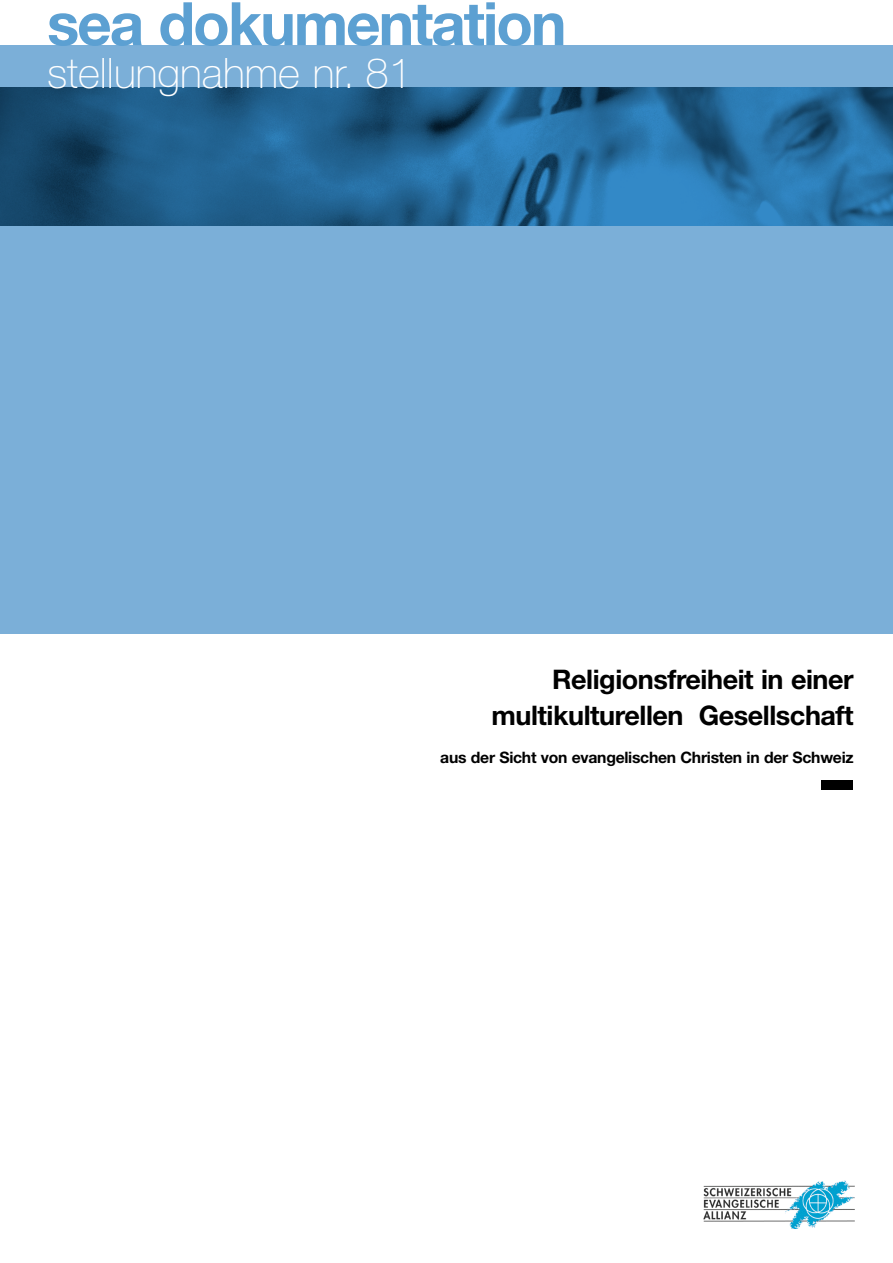
<style>
.page{position:relative;width:893px;height:1263px;background:#fff}
.page>*{position:absolute;margin:0;border:0;box-sizing:border-box;transform-origin:0 0}
.t1{font:700 60px "Helvetica Neue";letter-spacing:-.035em;color:#5ca0d2}
.t2{font:100 42px "Helvetica Neue";color:#fff}
.t3{font:700 27px/36px "Helvetica Neue";letter-spacing:-.015em;color:#000;text-align:right}
.t4{font:700 15.75px "Helvetica Neue";letter-spacing:-.015em;color:#000}
</style>
<div class="page">
<div style="left:0;top:45px;width:893px;height:589px;background:#7bafd8"></div>
<img style="left:0;top:88px;width:893px;height:138px">
<div style="left:820px;top:780px;width:32px;height:10px;background:#000"></div>
<img style="left:703px;top:1181px;width:151px;height:48px">
<h1 class="t1" style="left:47px;top:2px;width:521px">sea dokumentation</h1>
<h2 class="t2" style="left:47px;top:58px;width:366px">stellungnahme nr. 81</h2>
<p class="t3" style="left:491px;top:664px;width:364px">Religionsfreiheit in einer multikulturellen Gesellschaft</p>
<p class="t4" style="left:440px;top:752px;width:415px">aus der Sicht von evangelischen Christen in der Schweiz</p>
</div>
